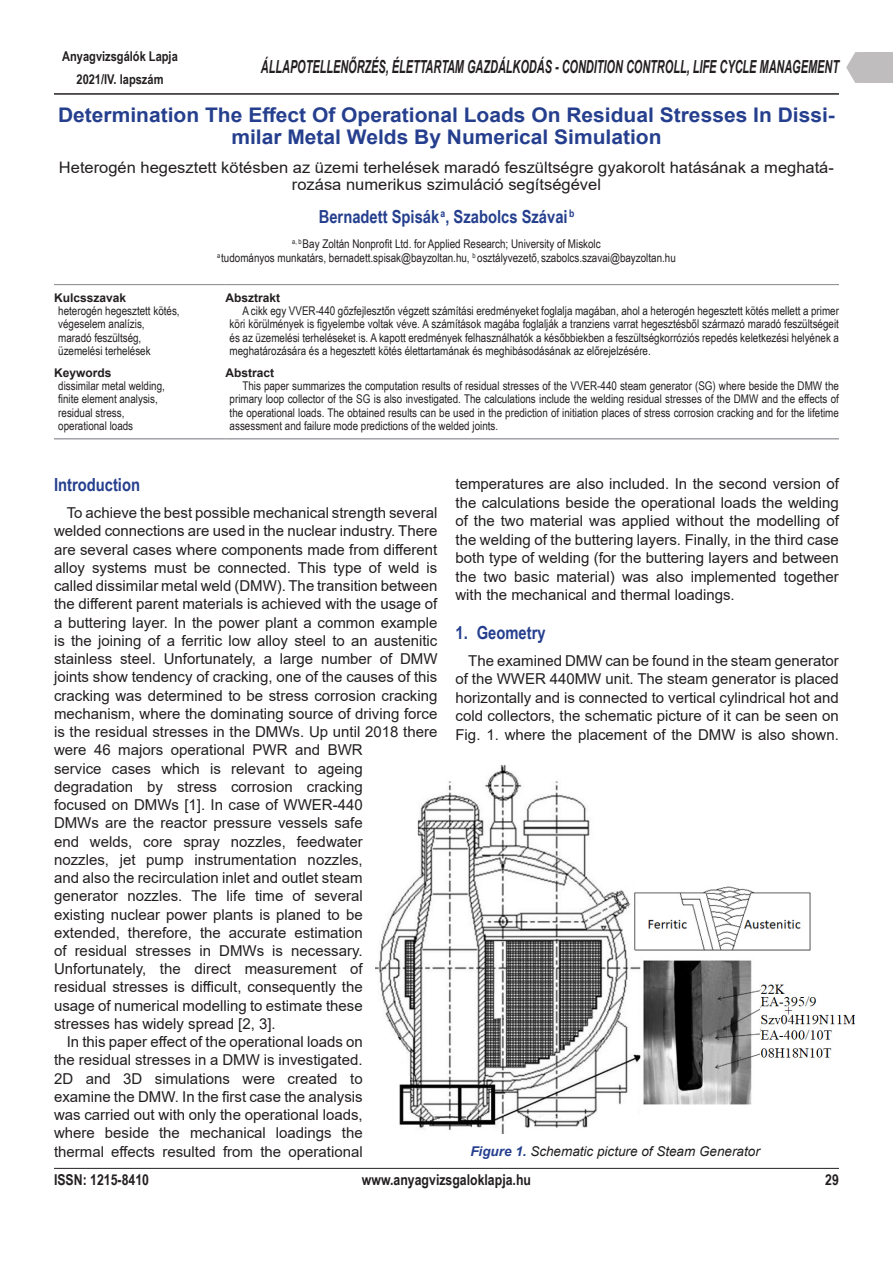
<style>
.page{position:relative;width:893px;height:1263px;background:#fff}
.page>*{position:absolute;margin:0;border:0;box-sizing:border-box;transform-origin:0 0}
.AVI_UJ_cikkcím_MAGYA{font:700 20.1px/22.5px "Arial";color:#253f8e;text-align:center;scale:1.04 1}
.t1{font:italic 700 18px "Arial Narrow";color:#231f20;scale:.74 1}
.AVI_UJ_szerzok{font:700 18px "Arial Narrow";color:#253f8e}
.AVI_UJ_Címsor1_számo{font:700 18px "Arial Narrow";color:#253f8e}
.AVI_UJ_CIKKCIM_ANGOL{font:15.9px/16.5px "Arial";color:#231f20;text-align:center;scale:1.04 1}
.AVI_UJ_normal_angol{font:15px/18.3px "Arial";color:#231f20;text-align:justify}
.t2{font:700 15px "Arial Narrow";color:#231f20}
.t3{font:italic 13.5px "Arial";color:#231f20}
.t4{font:700 13.5px/22.5px "Arial Narrow";color:#231f20;text-align:center}
.AVI_UJ_abstract{font:12px/13.5px "Arial Narrow";color:#231f20;text-align:justify}
.AVI_UJ_szerzok_adata{font:12px "Arial Narrow";color:#231f20}
.AVI_UJ_keywords{font:12px/13.5px "Arial Narrow";color:#231f20}
.AVI_UJ_normal_magyar{font:700 12px "Arial";color:#231f20}
.s1{font-weight:700;color:#253f8e}
</style>
<div class="page">
<hr style="left:54px;top:1168px;width:785px;height:1px;background:#231f20">
<svg style="left:846px;top:52px;width:18px;height:31px"></svg>
<div style="left:864px;top:52px;width:29px;height:31px;background:#bfbdbd"></div>
<hr style="left:54px;top:94px;width:785px;height:1px;background:#231f20">
<hr style="left:54px;top:439px;width:171px;height:1px;background:#717479">
<hr style="left:225px;top:439px;width:614px;height:1px;background:#717479">
<hr style="left:54px;top:284px;width:171px;height:1px;background:#858585">
<hr style="left:225px;top:284px;width:614px;height:1px;background:#858585">
<img style="left:375px;top:765px;width:480px;height:368px">
<p class="t4" style="left:62px;top:45px;width:117px">Anyagvizsgálók Lapja<br>2021/IV. lapszám</p>
<p class="t1" style="left:261px;top:53px;width:783px">ÁLLAPOTELLENŐRZÉS, ÉLETTARTAM GAZDÁLKODÁS - CONDITION CONTROLL, LIFE CYCLE MANAGEMENT</p>
<p class="AVI_UJ_cikkcím_MAGYA" style="left:58px;top:104px;width:748px">Determination The Effect Of Operational Loads On Residual Stresses In Dissi&shy;milar Metal Welds By Numerical Simulation</p>
<p class="AVI_UJ_CIKKCIM_ANGOL" style="left:59px;top:159px;width:747px">Heterogén hegesztett kötésben az üzemi terhelések maradó feszültségre gyakorolt hatásának a meghatá&shy;rozása numerikus szimuláció segítségével</p>
<p class="AVI_UJ_szerzok" style="left:319px;top:203px;width:257px">Bernadett Spisák<sup>a</sup>, Szabolcs Szávai <sup>b</sup></p>
<p class="AVI_UJ_szerzok_adata" style="left:292px;top:235px;width:310px"><sup>a,</sup> <sup>b</sup>Bay Zoltán Nonprofit Ltd. for Applied Research; University of Miskolc</p>
<p class="AVI_UJ_szerzok_adata" style="left:217px;top:249px;width:460px"><sup>a</sup> tudományos munkatárs, bernadett.spisak@bayzoltan.hu, <sup>b</sup> osztályvezető, szabolcs.szavai@bayzoltan.hu</p>
<p class="AVI_UJ_normal_magyar" style="left:54px;top:289px;width:74px">Kulcsszavak</p>
<p class="AVI_UJ_normal_magyar" style="left:225px;top:289px;width:56px">Absztrakt</p>
<p class="AVI_UJ_keywords" style="left:58px;top:303px;width:123px">heterogén hegesztett kötés, végeselem analízis, maradó feszültség, üzemelési terhelések</p>
<p class="AVI_UJ_abstract" style="left:230px;top:303px;width:611px;text-indent:13px">A cikk egy VVER-440 gőzfejlesztőn végzett számítási eredményeket foglalja magában, ahol a heterogén hegesztett kötés mellett a primer köri körülmények is figyelembe voltak véve. A számítások magába foglalják a tranziens varrat hegesztésből származó maradó feszültségeit és az üzemelési terheléseket is. A kapott eredmények felhasználhatók a későbbiekben a feszültségkorróziós repedés keletkezési helyének a meghatározására és a hegesztett kötés élettartamának és meghibásodásának az előrejelzésére.</p>
<p class="AVI_UJ_normal_magyar" style="left:54px;top:364px;width:59px">Keywords</p>
<p class="AVI_UJ_normal_magyar" style="left:225px;top:364px;width:50px">Abstract</p>
<p class="AVI_UJ_keywords" style="left:58px;top:378px;width:108px">dissimilar metal welding, finite element analysis, residual stress, operational loads</p>
<p class="AVI_UJ_abstract" style="left:230px;top:378px;width:611px;text-indent:13px">This paper summarizes the computation results of residual stresses of the VVER-440 steam generator (SG) where beside the DMW the primary loop collector of the SG is also investigated. The calculations include the welding residual stresses of the DMW and the effects of the operational loads. The obtained results can be used in the prediction of initiation places of stress corrosion cracking and for the lifetime assessment and failure mode predictions of the welded joints.</p>
<p class="AVI_UJ_Címsor1_számo" style="left:54px;top:471px;width:88px">Introduction</p>
<p class="AVI_UJ_normal_angol" style="left:54px;top:504px;width:385px;text-align:left;text-indent:13px">To achieve the best possible mechanical strength several welded connections are used in the nuclear industry. There are several cases where components made from different alloy systems must be connected. This type of weld is called dissimilar metal weld (DMW). The transition between the different parent materials is achieved with the usage of a buttering layer. In the power plant a common example is the joining of a ferritic low alloy steel to an austenitic stainless steel. Unfortunately, a large number of DMW joints show tendency of cracking, one of the causes of this cracking was determined to be stress corrosion cracking mechanism, where the dominating source of driving force is the residual stresses in the DMWs. Up until 2018 there were 46 majors operational PWR and BWR<br>service cases which is relevant to ageing degradation by stress corrosion cracking<br>focused on DMWs [1]. In case of WWER-440<br>DMWs are the reactor pressure vessels safe<br>end welds, core spray nozzles, feedwater<br>nozzles, jet pump instrumentation nozzles,<br>and also the recirculation inlet and outlet steam<br>generator nozzles. The life time of several<br>existing nuclear power plants is planed to be<br>extended, therefore, the accurate estimation<br>of residual stresses in DMWs is necessary.<br>Unfortunately, the direct measurement of<br>residual stresses is difficult, consequently the<br>usage of numerical modelling to estimate these<br>stresses has widely spread [2, 3].</p>
<p class="AVI_UJ_normal_angol" style="left:54px;top:1033px;width:310px;text-indent:13px">In this paper effect of the operational loads on the residual stresses in a DMW is investigated.<br>2D and 3D simulations were created to examine the DMW. In the first case the analysis was carried out with only the operational loads, where beside the mechanical loadings the thermal effects resulted from the operational</p>
<p class="AVI_UJ_normal_angol" style="left:455px;top:474px;width:385px">temperatures are also included. In the second version of the calculations beside the operational loads the welding of the two material was applied without the modelling of the welding of the buttering layers. Finally, in the third case both type of welding (for the buttering layers and between the two basic material) was also implemented together with the mechanical and thermal loadings.</p>
<p class="AVI_UJ_szerzok" style="left:455px;top:619px;width:92px">1. Geometry</p>
<p class="AVI_UJ_normal_angol" style="left:455px;top:651px;width:385px;text-indent:13px">The examined DMW can be found in the steam generator of the WWER 440MW unit. The steam generator is placed horizontally and is connected to vertical cylindrical hot and cold collectors, the schematic picture of it can be seen on Fig. 1. where the placement of the DMW is also shown.</p>
<p class="t3" style="left:470px;top:1143px;width:291px"><span class="s1">Figure 1.</span> Schematic picture of Steam Generator</p>
<p class="t2" style="left:54px;top:1168px;width:97px">ISSN: 1215-8410</p>
<p class="t2" style="left:362px;top:1168px;width:171px">www.anyagvizsgaloklapja.hu</p>
<p class="t2" style="left:825px;top:1168px;width:15px">29</p>
</div>
